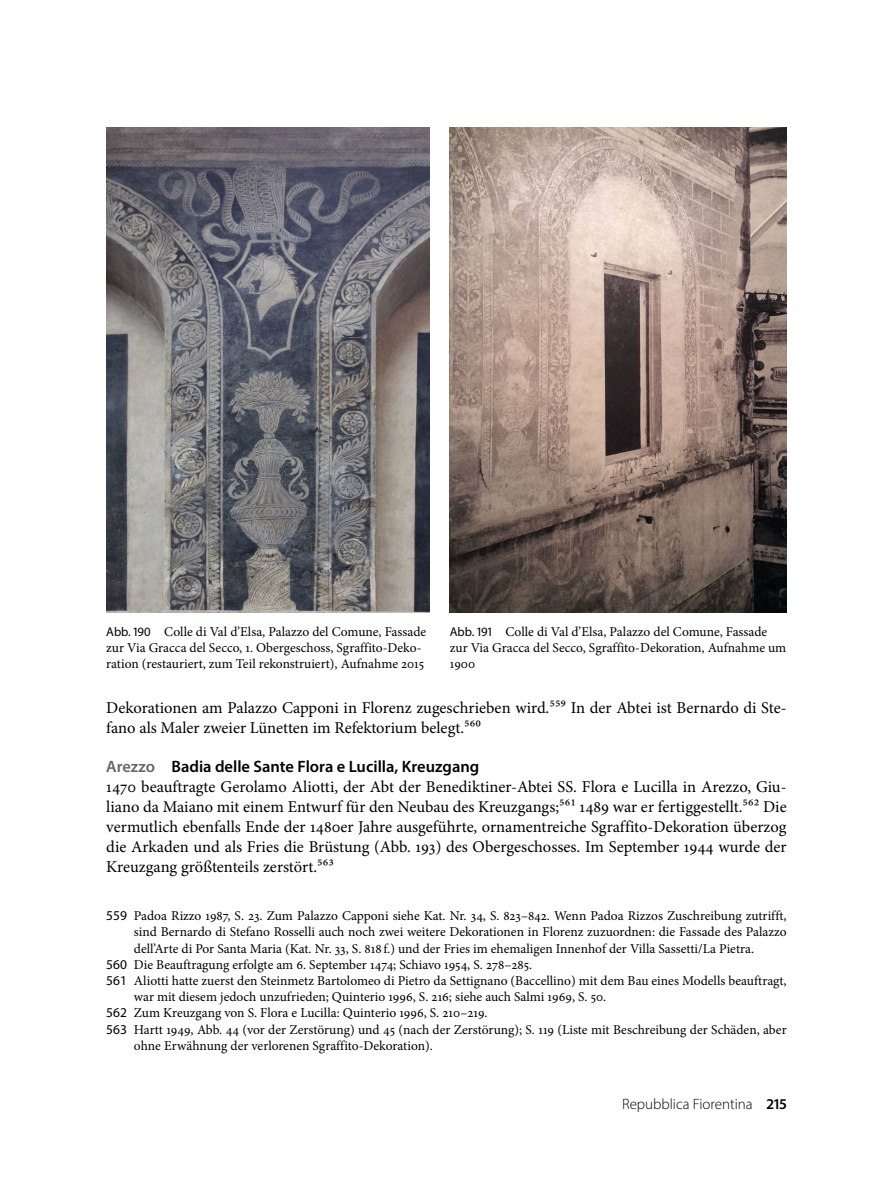
<style>
.page{position:relative;width:893px;height:1191px;background:#fff}
.page>*{position:absolute;margin:0;border:0;box-sizing:border-box;transform-origin:0 0}
.Text{font:16.5px/19.8px "Minion Pro";color:#000}
.Überschrift_3{font:600 16.5px "Myriad Pro";color:#000}
.t1{font:300 15px "Myriad Pro";color:#000}
.Fußnote_100{font:13.5px/16.2px "Minion Pro";color:#000}
.BU{font:13.5px/16.2px "Minion Pro";color:#000}
.s1{font-family:"Myriad Pro";font-size:12.75px}
.s2{color:#676767}
.s3{font-family:"Myriad Pro"}
.s4{font-weight:600}
</style>
<div class="page">
<img style="left:106px;top:128px;width:323px;height:484px">
<img style="left:450px;top:128px;width:337px;height:484px">
<p class="BU" style="left:106px;top:623px;width:321px"><span class="s1">Abb. 190</span> Colle di Val d’Elsa, Palazzo del Comune, Fassade zur Via Gracca del Secco, 1. Obergeschoss, Sgraffito-Deko&shy;ration (restauriert, zum Teil rekonstruiert), Aufnahme 2015</p>
<p class="BU" style="left:450px;top:623px;width:338px"><span class="s1">Abb. 191</span> Colle di Val d’Elsa, Palazzo del Comune, Fassade zur Via Gracca del Secco, Sgraffito-Dekoration, Aufnahme um<br>1900</p>
<p class="Text" style="left:106px;top:698px;width:682px">Dekorationen am Palazzo Capponi in Florenz zugeschrieben wird.559 In der Abtei ist Bernardo di Ste&shy;fano als Maler zweier Lünetten im Refektorium belegt.560</p>
<p class="Überschrift_3" style="left:106px;top:756px;width:374px"><span class="s2">Arezzo</span> Badia delle Sante Flora e Lucilla, Kreuzgang</p>
<p class="Text" style="left:106px;top:777px;width:682px;text-align:justify">1470 beauftragte Gerolamo Aliotti, der Abt der Benediktiner-Abtei SS. Flora e Lucilla in Arezzo, Giu&shy;liano da Maiano mit einem Entwurf für den Neubau des Kreuzgangs;561 1489 war er fertiggestellt.562 Die vermutlich ebenfalls Ende der 1480er Jahre ausgeführte, ornamentreiche Sgraffito-Dekoration überzog die Arkaden und als Fries die Brüstung (Abb. 193) des Obergeschosses. Im September 1944 wurde der Kreuzgang größtenteils zerstört.563</p>
<p class="Fußnote_100" style="left:134px;top:907px;width:654px;text-align:justify;text-indent:-28px"><span class="s3">559</span> Padoa Rizzo 1987, S. 23. Zum Palazzo Capponi siehe Kat. Nr. 34, S. 823–842. Wenn Padoa Rizzos Zuschreibung zutrifft, sind Bernardo di Stefano Rosselli auch noch zwei weitere Dekorationen in Florenz zuzuordnen: die Fassade des Palazzo dell’Arte di Por Santa Maria (Kat. Nr. 33, S. 818 f.) und der Fries im ehemaligen Innenhof der Villa Sassetti/La Pietra.</p>
<p class="Fußnote_100" style="left:106px;top:956px;width:427px"><span class="s3">560</span> Die Beauftragung erfolgte am 6. September 1474; Schiavo 1954, S. 278–285.</p>
<p class="Fußnote_100" style="left:134px;top:972px;width:654px;text-indent:-28px"><span class="s3">561</span> Aliotti hatte zuerst den Steinmetz Bartolomeo di Pietro da Settignano (Baccellino) mit dem Bau eines Modells beauftragt, war mit diesem jedoch unzufrieden; Quinterio 1996, S. 216; siehe auch Salmi 1969, S. 50.</p>
<p class="Fußnote_100" style="left:106px;top:1005px;width:383px"><span class="s3">562</span> Zum Kreuzgang von S. Flora e Lucilla: Quinterio 1996, S. 210–219.</p>
<p class="Fußnote_100" style="left:134px;top:1021px;width:654px;text-indent:-28px"><span class="s3">563</span> Hartt 1949, Abb. 44 (vor der Zerstörung) und 45 (nach der Zerstörung); S. 119 (Liste mit Beschreibung der Schäden, aber ohne Erwähnung der verlorenen Sgraffito-Dekoration).</p>
<p class="t1" style="left:622px;top:1095px;width:166px">Repubblica Fiorentina <span class="s4">215</span></p>
</div>
